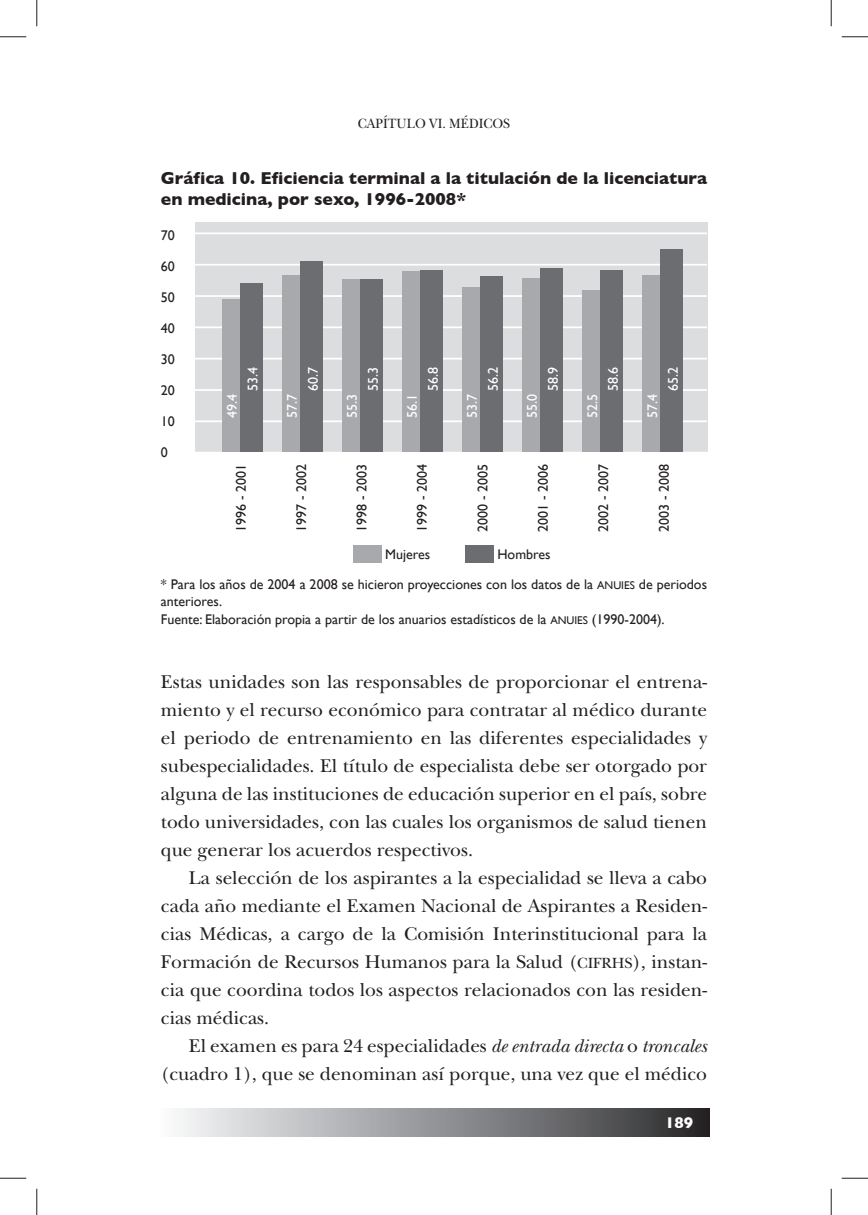
<style>
.page{position:relative;width:868px;height:1215px;background:#fff}
.page>*{position:absolute;margin:0;border:0;box-sizing:border-box;transform-origin:0 0}
.t1{font:19.25px/28px "New Baskerville";color:#231f20;text-align:justify}
.t2{font:700 17.5px/21px "Gill Sans";color:#231f20}
.t3{font:700 15.75px "Gill Sans";color:#fff}
.t4{font:14px/17.5px "Gill Sans";color:#231f20}
.t5{font:14px "Gill Sans";color:#fff}
.t6{font:14px "New Baskerville";color:#231f20;scale:.94 1}
.s1{font-family:"Gill Sans SC800";font-size:11.2px}
.s2{font-family:"New Baskerville Roman SC800";font-size:15.4px}
.s3{font-family:"New Baskerville Roman SC800"}
.s4{font-style:italic}
</style>
<div class="page">
<div style="left:160px;top:1108px;width:549px;height:28px;background:linear-gradient(to right,#fbfcfe,#2b2b2d)"></div>
<div style="left:195px;top:222px;width:511px;height:230px;background:#dcdddf"></div>
<div style="left:353px;top:545px;width:28px;height:18px;background:#a8a9ad"></div>
<div style="left:465px;top:545px;width:28px;height:18px;background:#6c6d70"></div>
<hr style="left:194px;top:232px;width:512px;height:2px;background:#fff">
<hr style="left:194px;top:420px;width:512px;height:2px;background:#fff">
<hr style="left:194px;top:389px;width:512px;height:2px;background:#fff">
<hr style="left:194px;top:295px;width:512px;height:2px;background:#fff">
<hr style="left:194px;top:264px;width:512px;height:1px;background:#fff">
<hr style="left:194px;top:326px;width:512px;height:2px;background:#fff">
<hr style="left:194px;top:358px;width:512px;height:1px;background:#fff">
<div style="left:222px;top:299px;width:22px;height:153px;background:#a8a9ad"></div>
<div style="left:240px;top:283px;width:22px;height:169px;background:#6c6d70"></div>
<div style="left:582px;top:290px;width:25px;height:162px;background:#a8a9ad"></div>
<div style="left:642px;top:275px;width:25px;height:177px;background:#a8a9ad"></div>
<div style="left:600px;top:270px;width:22px;height:182px;background:#6c6d70"></div>
<div style="left:660px;top:250px;width:22px;height:202px;background:#6c6d70"></div>
<div style="left:522px;top:278px;width:22px;height:174px;background:#a8a9ad"></div>
<div style="left:540px;top:268px;width:22px;height:184px;background:#6c6d70"></div>
<div style="left:462px;top:287px;width:22px;height:165px;background:#a8a9ad"></div>
<div style="left:480px;top:276px;width:22px;height:176px;background:#6c6d70"></div>
<div style="left:402px;top:271px;width:22px;height:181px;background:#a8a9ad"></div>
<div style="left:420px;top:270px;width:22px;height:182px;background:#6c6d70"></div>
<div style="left:342px;top:279px;width:22px;height:173px;background:#a8a9ad"></div>
<div style="left:360px;top:279px;width:22px;height:173px;background:#6c6d70"></div>
<div style="left:282px;top:275px;width:22px;height:177px;background:#a8a9ad"></div>
<div style="left:300px;top:261px;width:22px;height:191px;background:#6c6d70"></div>
<svg style="left:0;top:36px;width:26px;height:1px"></svg>
<svg style="left:841px;top:36px;width:26px;height:1px"></svg>
<svg style="left:0;top:1177px;width:26px;height:1px"></svg>
<svg style="left:841px;top:1177px;width:26px;height:1px"></svg>
<svg style="left:36px;top:0;width:1px;height:26px"></svg>
<svg style="left:36px;top:1188px;width:1px;height:26px"></svg>
<svg style="left:830px;top:0;width:1px;height:26px"></svg>
<svg style="left:830px;top:1188px;width:1px;height:26px"></svg>
<p class="t6" style="left:358px;top:115px;width:163px">capítulo vi. médicos</p>
<p class="t2" style="left:161px;top:167px;width:547px">Gráfica 10. Eficiencia terminal a la titulación de la licenciatura en medicina, por sexo, 1996-2008*</p>
<p class="t4" style="left:161px;top:226px;width:15px">70</p>
<p class="t4" style="left:161px;top:257px;width:15px">60</p>
<p class="t4" style="left:161px;top:288px;width:15px">50</p>
<p class="t4" style="left:161px;top:319px;width:15px">40</p>
<p class="t4" style="left:161px;top:350px;width:15px">30</p>
<p class="t4" style="left:161px;top:381px;width:15px">20</p>
<p class="t4" style="left:161px;top:412px;width:15px">10</p>
<p class="t4" style="left:161px;top:443px;width:8px">0</p>
<p class="t5" style="left:244px;top:390px;width:26px;rotate:-90deg">53.4</p>
<p class="t5" style="left:304px;top:390px;width:26px;rotate:-90deg">60.7</p>
<p class="t5" style="left:364px;top:390px;width:26px;rotate:-90deg">55.3</p>
<p class="t5" style="left:424px;top:390px;width:26px;rotate:-90deg">56.8</p>
<p class="t5" style="left:484px;top:390px;width:26px;rotate:-90deg">56.2</p>
<p class="t5" style="left:544px;top:390px;width:26px;rotate:-90deg">58.9</p>
<p class="t5" style="left:604px;top:390px;width:26px;rotate:-90deg">58.6</p>
<p class="t5" style="left:664px;top:390px;width:26px;rotate:-90deg">65.2</p>
<p class="t5" style="left:224px;top:418px;width:26px;rotate:-90deg">49.4</p>
<p class="t5" style="left:284px;top:418px;width:26px;rotate:-90deg">57.7</p>
<p class="t5" style="left:344px;top:418px;width:26px;rotate:-90deg">55.3</p>
<p class="t5" style="left:404px;top:418px;width:26px;rotate:-90deg">56.1</p>
<p class="t5" style="left:464px;top:418px;width:26px;rotate:-90deg">53.7</p>
<p class="t5" style="left:524px;top:418px;width:26px;rotate:-90deg">55.0</p>
<p class="t5" style="left:584px;top:418px;width:26px;rotate:-90deg">52.5</p>
<p class="t5" style="left:644px;top:418px;width:26px;rotate:-90deg">57.4</p>
<p class="t4" style="left:232px;top:532px;width:70px;rotate:-90deg">1996 - 2001</p>
<p class="t4" style="left:292px;top:532px;width:70px;rotate:-90deg">1997 - 2002</p>
<p class="t4" style="left:353px;top:532px;width:70px;rotate:-90deg">1998 - 2003</p>
<p class="t4" style="left:413px;top:532px;width:70px;rotate:-90deg">1999 - 2004</p>
<p class="t4" style="left:473px;top:532px;width:70px;rotate:-90deg">2000 - 2005</p>
<p class="t4" style="left:534px;top:532px;width:70px;rotate:-90deg">2001 - 2006</p>
<p class="t4" style="left:594px;top:532px;width:70px;rotate:-90deg">2002 - 2007</p>
<p class="t4" style="left:654px;top:532px;width:70px;rotate:-90deg">2003 - 2008</p>
<p class="t4" style="left:385px;top:546px;width:47px">Mujeres</p>
<p class="t4" style="left:497px;top:546px;width:55px">Hombres</p>
<p class="t4" style="left:161px;top:575px;width:547px">* Para los años de 2004 a 2008 se hicieron proyecciones con los datos de la <span class="s1">ANUIES</span> de periodos anteriores.<br>Fuente: Elaboración propia a partir de los anuarios estadísticos de la <span class="s1">ANUIES</span> (1990-2004).</p>
<p class="t1" style="left:161px;top:668px;width:548px">Estas unidades son las responsables de proporcionar el entrena&shy;miento y el recurso económico para contratar al médico durante el periodo de entrenamiento en las diferentes especialidades y subespecialidades. El título de especialista debe ser otorgado por alguna de las instituciones de educación superior en el país, sobre todo universidades, con las cuales los organismos de salud tienen que generar los acuerdos respectivos.</p>
<p class="t1" style="left:161px;top:864px;width:547px;text-indent:28px">La selección de los aspirantes a la especialidad se lleva a cabo cada año mediante el Examen Nacional de Aspirantes a Residen&shy;cias Médicas, a cargo de la Comisión Interinstitucional para la Formación de Recursos Humanos para la Salud (<span class="s2">CIFRHS</span><span class="s3">)</span>, instan&shy;cia que coordina todos los aspectos relacionados con las residen&shy;cias médicas.</p>
<p class="t1" style="left:161px;top:1032px;width:547px;text-align:right">El examen es para 24 especialidades <span class="s4">de entrada directa</span> o <span class="s4">troncales </span>(cuadro 1), que se denominan así porque, una vez que el médico</p>
<p class="t3" style="left:665px;top:1113px;width:30px">189</p>
</div>
